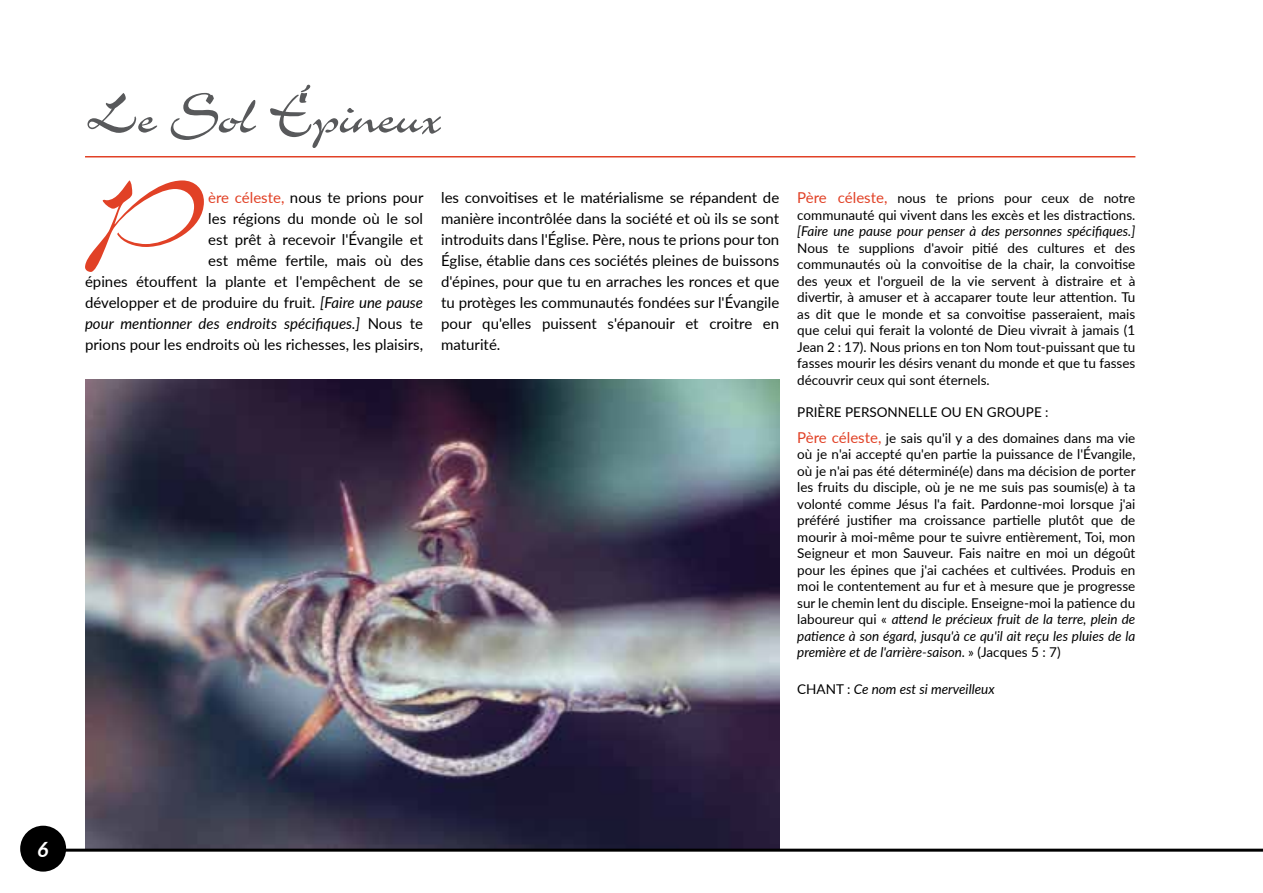
<style>
.page{position:relative;width:1263px;height:893px;background:#fff}
.page>*{position:absolute;margin:0;border:0;box-sizing:border-box;transform-origin:0 0}
.t1{font:117.15px "Airfoil Script SSK";color:#e14126}
.t2{font:63px "Airfoil Script SSK";color:#58595b}
.t3{font:italic 700 21px "Lato";color:#fff}
.t4{font:15px/21px "Lato";color:#000;text-align:right}
.t5{font:13.5px/16.5px "Lato";color:#000}
.t6{font:italic 13.5px "Lato";color:#000}
.s1{color:#e14126}
.s2{font-style:italic}
.s3{font-size:15px;color:#e14126}
.s4{font-style:normal}
</style>
<div class="page">
<hr style="left:85px;top:156px;width:1050px;height:1px;background:#e14126">
<img style="left:85px;top:379px;width:694px;height:470px">
<hr style="left:43px;top:849px;width:1220px;height:3px;background:#000">
<div style="left:20px;top:826px;width:46px;height:46px;background:#000;border-radius:50%"></div>
<h2 class="t2" style="left:85px;top:81px;width:355px">Le Sol Épineux</h2>
<h1 class="t1" style="left:83px;top:156px;width:124px">P</h1>
<p class="t4" style="left:85px;top:187px;width:340px"><span class="s1">ère céleste,</span> nous te prions pour<br>les régions du monde où le sol<br>est prêt à recevoir l'Évangile et<br>est même fertile, mais où des<br>épines étouffent la plante et l'empêchent de se développer et de produire du fruit. <span class="s2">[Faire une pause pour mentionner des endroits spécifiques.]</span> Nous te prions pour les endroits où les richesses, les plaisirs,</p>
<p class="t4" style="left:441px;top:187px;width:340px;text-align:justify">les convoitises et le matérialisme se répandent de manière incontrôlée dans la société et où ils se sont introduits dans l'Église. Père, nous te prions pour ton Église, établie dans ces sociétés pleines de buissons d'épines, pour que tu en arraches les ronces et que tu protèges les communautés fondées sur l'Évangile pour qu'elles puissent s'épanouir et croitre en maturité.</p>
<p class="t5" style="left:797px;top:190px;width:340px"><span class="s3">Père céleste,</span> nous te prions pour ceux de notre communauté qui vivent dans les excès et les distractions.</p>
<p class="t6" style="left:797px;top:222px;width:340px">[Faire une pause pour penser à des personnes spécifiques.]</p>
<p class="t5" style="left:797px;top:239px;width:340px;text-align:justify">Nous te supplions d'avoir pitié des cultures et des communautés où la convoitise de la chair, la convoitise des yeux et l'orgueil de la vie servent à distraire et à divertir, à amuser et à accaparer toute leur attention. Tu as dit que le monde et sa convoitise passeraient, mais que celui qui ferait la volonté de Dieu vivrait à jamais (1<br>Jean 2 : 17). Nous prions en ton Nom tout-puissant que tu fasses mourir les désirs venant du monde et que tu fasses découvrir ceux qui sont éternels.</p>
<p class="t5" style="left:797px;top:399px;width:340px;line-height:25.3px">PRIÈRE PERSONNELLE OU EN GROUPE :<br><span class="s3">Père céleste,</span> je sais qu'il y a des domaines dans ma vie</p>
<p class="t5" style="left:797px;top:445px;width:340px;text-align:justify">où je n'ai accepté qu'en partie la puissance de l'Évangile, où je n'ai pas été déterminé(e) dans ma décision de porter les fruits du disciple, où je ne me suis pas soumis(e) à ta volonté comme Jésus l'a fait. Pardonne-moi lorsque j'ai préféré justifier ma croissance partielle plutôt que de mourir à moi-même pour te suivre entièrement, Toi, mon Seigneur et mon Sauveur. Fais naitre en moi un dégoût pour les épines que j'ai cachées et cultivées. Produis en moi le contentement au fur et à mesure que je progresse sur le chemin lent du disciple. Enseigne-moi la patience du laboureur qui « <span class="s2">attend le précieux fruit de la terre, plein de patience à son égard, jusqu'à ce qu'il ait reçu les pluies de la première et de l'arrière-saison.</span> » (Jacques 5 : 7)</p>
<p class="t6" style="left:797px;top:679px;width:199px"><span class="s4">CHANT :</span> Ce nom est si merveilleux</p>
<h3 class="t3" style="left:37px;top:834px;width:13px">6</h3>
</div>
